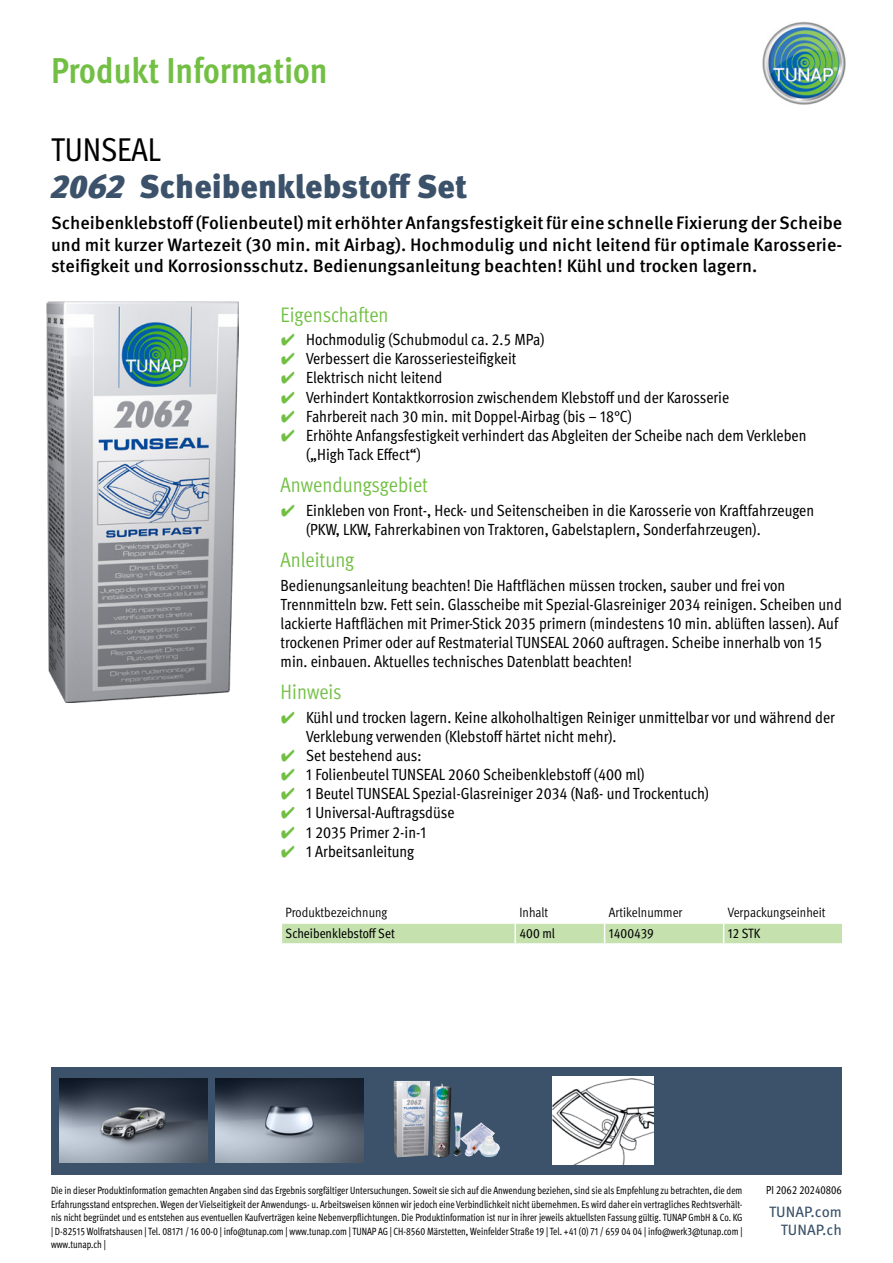
<style>
.page{position:relative;width:893px;height:1263px;background:#fff}
.page>*{position:absolute;margin:0;border:0;box-sizing:border-box;transform-origin:0 0}
.t1{font:700 condensed 36px "Meta Pro";color:#72bf44}
.t2{font:900 33px "Meta Pro";color:#3b526a}
.t3{font:condensed 33px "Meta Pro";color:#000}
.t4{font:condensed 21px "Meta Pro";color:#72bf44}
.t5{font:500 18px/21.6px "Meta Pro";color:#000;text-align:justify}
.t6{font:condensed 16.2px/19px "Meta Pro";color:#000}
.t7{font:15px/18px "Meta Pro";color:#3b526a;text-align:right}
.t8{font:condensed 13.5px "Meta Pro";color:#000}
.t9{font:condensed 13.5px "Meta Pro";color:#000}
.t10{font:condensed 11.7px "Meta Pro";color:#000;scale:.92 1}
.t11{font:condensed 10.5px/13.5px "Meta Pro";color:#000;text-align:justify;scale:.92 1}
.s1{font-style:italic}
.s2{font-family:"Wuerth Global";font-stretch:normal;color:#72bf44}
</style>
<div class="page">
<img style="left:762px;top:21px;width:84px;height:84px">
<div style="left:51px;top:1068px;width:790px;height:107px;background:#3b526a"></div>
<img style="left:59px;top:1079px;width:148px;height:83px">
<img style="left:216px;top:1079px;width:148px;height:83px">
<img style="left:393px;top:1081px;width:30px;height:76px">
<img style="left:552px;top:1076px;width:101px;height:89px">
<img style="left:47px;top:301px;width:191px;height:401px">
<svg style="left:282px;top:923px;width:560px;height:21px"></svg>
<hr style="left:724px;top:943px;width:119px;height:2px;background:#fff">
<h1 class="t1" style="left:51px;top:43px;width:278px">Produkt Information</h1>
<h2 class="t3" style="left:51px;top:125px;width:111px">TUNSEAL</h2>
<h2 class="t2" style="left:51px;top:161px;width:418px"><span class="s1">2062</span> Scheibenklebstoff Set</h2>
<p class="t5" style="left:51px;top:211px;width:793px">Scheibenklebstoff (Folienbeutel) mit erhöhter Anfangsfestigkeit für eine schnelle Fixierung der Scheibe und mit kurzer Wartezeit (30 min. mit Airbag). Hochmodulig und nicht leitend für optimale Karosserie&shy;steifigkeit und Korrosionsschutz. Bedienungsanleitung beachten! Kühl und trocken lagern.</p>
<p class="t4" style="left:281px;top:299px;width:109px">Eigenschaften</p>
<p class="t6" style="left:281px;top:329px;width:265px"><span class="s2">✔</span> Hochmodulig (Schubmodul ca. 2.5 MPa)</p>
<p class="t6" style="left:281px;top:348px;width:237px"><span class="s2">✔</span> Verbessert die Karosseriesteifigkeit</p>
<p class="t6" style="left:281px;top:367px;width:163px"><span class="s2">✔</span> Elektrisch nicht leitend</p>
<p class="t6" style="left:281px;top:386px;width:450px"><span class="s2">✔</span> Verhindert Kontaktkorrosion zwischendem Klebstoff und der Karosserie</p>
<p class="t6" style="left:281px;top:405px;width:353px"><span class="s2">✔</span> Fahrbereit nach 30 min. mit Doppel-Airbag (bis – 18°C)</p>
<p class="t6" style="left:306px;top:424px;width:502px;text-indent:-26px"><span class="s2">✔</span> Erhöhte Anfangsfestigkeit verhindert das Abgleiten der Scheibe nach dem Verkleben („High Tack Effect“)</p>
<p class="t4" style="left:281px;top:470px;width:149px">Anwendungsgebiet</p>
<p class="t6" style="left:306px;top:499px;width:510px;text-indent:-26px"><span class="s2">✔</span> Einkleben von Front-, Heck- und Seitenscheiben in die Karosserie von Kraftfahrzeugen (PKW, LKW, Fahrerkabinen von Traktoren, Gabelstaplern, Sonderfahrzeugen).</p>
<p class="t4" style="left:281px;top:545px;width:75px">Anleitung</p>
<p class="t6" style="left:281px;top:574px;width:563px">Bedienungsanleitung beachten! Die Haftflächen müssen trocken, sauber und frei von Trennmitteln bzw. Fett sein. Glasscheibe mit Spezial-Glasreiniger 2034 reinigen. Scheiben und lackierte Haftflächen mit Primer-Stick 2035 primern (mindestens 10 min. ablüften lassen). Auf trockenen Primer oder auf Restmaterial TUNSEAL 2060 auftragen. Scheibe innerhalb von 15 min. einbauen. Aktuelles technisches Datenblatt beachten!</p>
<p class="t4" style="left:281px;top:677px;width:63px">Hinweis</p>
<p class="t6" style="left:306px;top:706px;width:530px;text-indent:-26px"><span class="s2">✔</span> Kühl und trocken lagern. Keine alkoholhaltigen Reiniger unmittelbar vor und während der<br>Verklebung verwenden (Klebstoff härtet nicht mehr).</p>
<p class="t6" style="left:281px;top:745px;width:142px"><span class="s2">✔</span> Set bestehend aus:</p>
<p class="t6" style="left:281px;top:764px;width:365px"><span class="s2">✔</span> 1 Folienbeutel TUNSEAL 2060 Scheibenklebstoff (400 ml)</p>
<p class="t6" style="left:281px;top:783px;width:430px"><span class="s2">✔</span> 1 Beutel TUNSEAL Spezial-Glasreiniger 2034 (Naß- und Trockentuch)</p>
<p class="t6" style="left:281px;top:802px;width:175px"><span class="s2">✔</span> 1 Universal-Auftragsdüse</p>
<p class="t6" style="left:281px;top:821px;width:147px"><span class="s2">✔</span> 1 2035 Primer 2-in-1</p>
<p class="t6" style="left:281px;top:840px;width:135px"><span class="s2">✔</span> 1 Arbeitsanleitung</p>
<p class="t8" style="left:286px;top:902px;width:103px">Produktbezeichnung</p>
<p class="t8" style="left:519px;top:902px;width:30px">Inhalt</p>
<p class="t8" style="left:609px;top:902px;width:75px">Artikelnummer</p>
<p class="t8" style="left:728px;top:902px;width:99px">Verpackungseinheit</p>
<p class="t9" style="left:286px;top:923px;width:111px">Scheibenklebstoff Set</p>
<p class="t9" style="left:519px;top:923px;width:37px">400 ml</p>
<p class="t9" style="left:609px;top:923px;width:47px">1400439</p>
<p class="t9" style="left:728px;top:923px;width:34px">12 STK</p>
<p class="t11" style="left:51px;top:1183px;width:753px">Die in dieser Produktinformation gemachten Angaben sind das Ergebnis sorgfältiger Untersuchungen. Soweit sie sich auf die Anwendung beziehen, sind sie als Empfehlung zu betrachten, die dem Erfahrungsstand entsprechen. Wegen der Vielseitigkeit der Anwendungs- u. Arbeitsweisen können wir jedoch eine Verbindlichkeit nicht übernehmen. Es wird daher ein vertragliches Rechtsverhält&shy;nis nicht begründet und es entstehen aus eventuellen Kaufverträgen keine Nebenverpflichtungen. Die Produktinformation ist nur in ihrer jeweils aktuellsten Fassung gültig. TUNAP GmbH &amp; Co. KG | D-82515 Wolfratshausen | Tel. 08171 / 16 00-0 | info@tunap.com | www.tunap.com | TUNAP AG | CH-8560 Märstetten, Weinfelder Straße 19 | Tel. +41 (0) 71 / 659 04 04 | info@werk3@tunap.com | www.tunap.ch |</p>
<p class="t10" style="left:766px;top:1181px;width:84px">PI 2062 20240806</p>
<p class="t7" style="left:769px;top:1202px;width:74px">TUNAP.com<br>TUNAP.ch</p>
</div>
